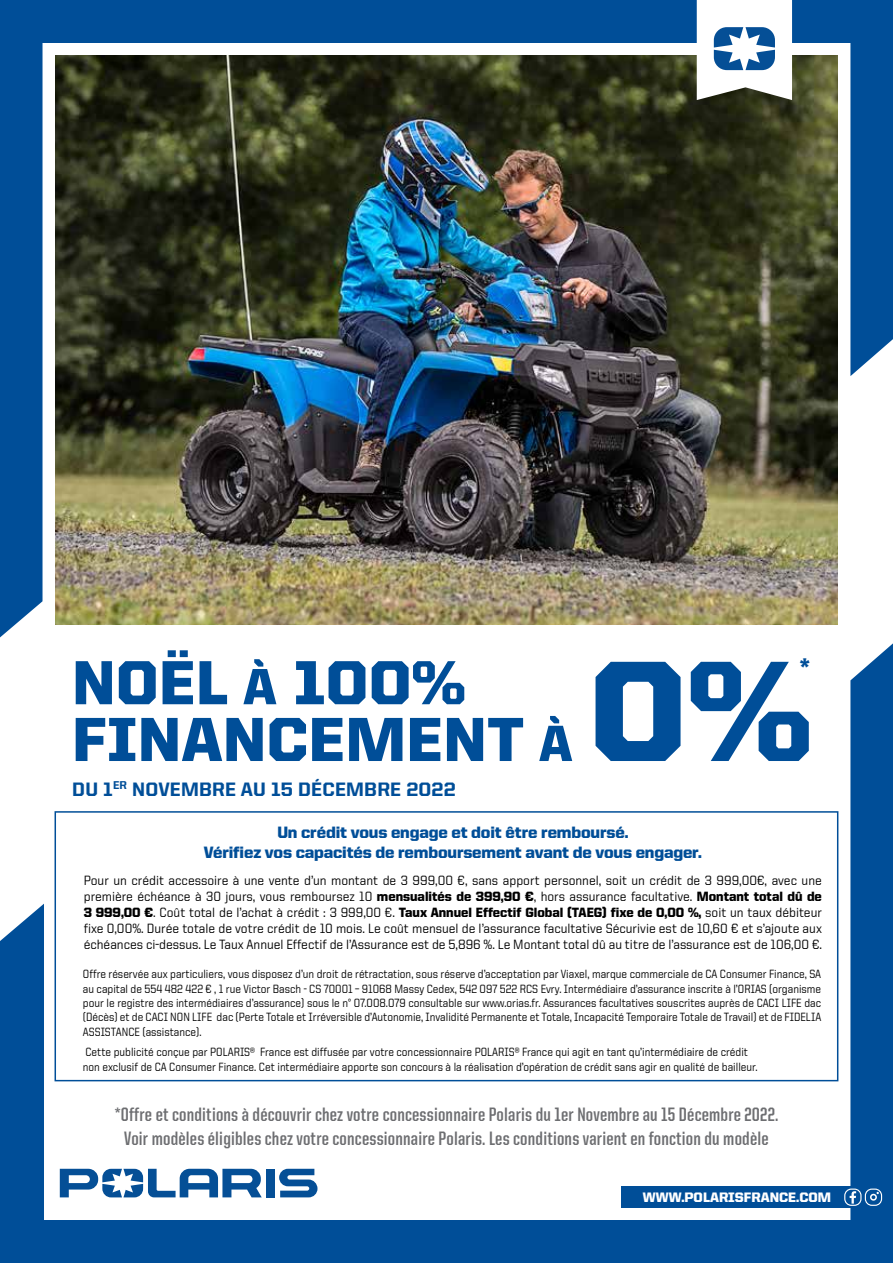
<style>
.page{position:relative;width:893px;height:1263px;background:#fff}
.page>*{position:absolute;margin:0;border:0;box-sizing:border-box;transform-origin:0 0}
.t1{font:900 143.85px "United Sans Reg";color:#004e98}
.t2{font:900 62.4px/56.7px "United Sans Reg";letter-spacing:.01em;color:#004e98}
.t3{font:800 28.5px "United Sans Reg";color:#004e98}
.t4{font:700 19.5px/23.4px "United Sans Cond";letter-spacing:.01em;color:#6d6e71;text-align:center}
.t5{font:800 19.5px "United Sans Reg";letter-spacing:.01em;color:#004e98}
.t6{font:900 16.5px/19.8px "United Sans Reg";letter-spacing:-.01em;color:#004e98;text-align:center}
.t7{font:900 13.8px "United Sans Reg";color:#fff}
.t8{font:500 13.5px/16.2px "United Sans Reg";color:#000;text-align:justify;scale:.92 1}
.t9{font:500 12px/14.4px "United Sans Reg";color:#000;text-align:justify;scale:.87 1}
.s1{font-size:51.15px}
.s2{font-weight:900}
</style>
<div class="page">
<img style="left:55px;top:55px;width:783px;height:570px">
<div style="left:55px;top:811px;width:783px;height:270px;border:2px solid #004e98"></div>
<div style="left:0;top:0;width:43px;height:637px;background:#004e98"></div>
<svg style="left:850px;top:0;width:43px;height:376px;background:#0f599e"></svg>
<div style="left:21px;top:0;width:855px;height:43px;background:#004e98"></div>
<div style="left:0;top:904px;width:44px;height:359px;background:#004e98"></div>
<div style="left:21px;top:1220px;width:872px;height:43px;background:#004e98"></div>
<svg style="left:697px;top:0;width:95px;height:100px"></svg>
<div style="left:621px;top:1186px;width:272px;height:22px;background:#004e98"></div>
<div style="left:844px;top:1188px;width:17px;height:18px;border:1px solid #fff;border-radius:6px"></div>
<div style="left:850px;top:643px;width:43px;height:577px;background:#004e98"></div>
<div style="left:865px;top:1188px;width:17px;height:18px;border:1px solid #fff;border-radius:6px"></div>
<div style="left:266px;top:1169px;width:8px;height:28px;background:#054f96"></div>
<svg style="left:279px;top:1169px;width:38px;height:28px"></svg>
<svg style="left:60px;top:1169px;width:202px;height:28px"></svg>
<h2 class="t2" style="left:72px;top:653px;width:502px">NOËL <span class="s1">À</span> 100%<br>FINANCEMENT <span class="s1">À</span></h2>
<h1 class="t1" style="left:589px;top:632px;width:223px">0%</h1>
<h3 class="t3" style="left:800px;top:653px;width:12px">*</h3>
<h3 class="t5" style="left:72px;top:778px;width:385px">DU 1<sup>ER</sup> NOVEMBRE AU 15 DÉCEMBRE 2022</h3>
<h3 class="t6" style="left:204px;top:822px;width:499px">Un crédit vous engage et doit être remboursé.<br>Vérifiez vos capacités de remboursement avant de vous engager.</h3>
<p class="t8" style="left:84px;top:872px;width:804px">Pour un crédit accessoire à une vente d’un montant de 3 999,00 €, sans apport personnel, soit un crédit de 3 999,00€, avec une première échéance à 30 jours, vous remboursez 10 <span class="s2">mensualités de 399,90 €</span>, hors assurance facultative. <span class="s2">Montant total dû de 3 999,00 €</span>. Coût total de l’achat à crédit : 3 999,00 €. <span class="s2">Taux Annuel Effectif Global (TAEG) fixe de 0,00 %,</span> soit un taux débiteur fixe 0,00%. Durée totale de votre crédit de 10 mois. Le coût mensuel de l’assurance facultative Sécurivie est de 10,60 € et s’ajoute aux échéances ci-dessus. Le Taux Annuel Effectif de l’Assurance est de 5,896 %. Le Montant total dû au titre de l’assurance est de 106,00 €.</p>
<p class="t9" style="left:83px;top:967px;width:850px">Offre réservée aux particuliers, vous disposez d’un droit de rétractation, sous réserve d’acceptation par Viaxel, marque commerciale de CA Consumer Finance, SA au capital de 554 482 422 € , 1 rue Victor Basch - CS 70001 – 91068 Massy Cedex, 542 097 522 RCS Evry. Intermédiaire d’assurance inscrite à l’ORIAS (organisme pour le registre des intermédiaires d’assurance) sous le n° 07.008.079 consultable sur www.orias.fr. Assurances facultatives souscrites auprès de CACI LIFE dac (Décès) et de CACI NON LIFE dac (Perte Totale et Irréversible d’Autonomie, Invalidité Permanente et Totale, Incapacité Temporaire Totale de Travail) et de FIDELIA ASSISTANCE (assistance).</p>
<p class="t9" style="left:83px;top:1045px;width:777px">Cette publicité conçue par POLARIS® France est diffusée par votre concessionnaire POLARIS® France qui agit en tant qu’intermédiaire de crédit non exclusif de CA Consumer Finance. Cet intermédiaire apporte son concours à la réalisation d’opération de crédit sans agir en qualité de bailleur.</p>
<h3 class="t4" style="left:115px;top:1103px;width:665px">*Offre et conditions à découvrir chez votre concessionnaire Polaris du 1er Novembre au 15 Décembre 2022.<br>Voir modèles éligibles chez votre concessionnaire Polaris. Les conditions varient en fonction du modèle</h3>
<p class="t7" style="left:643px;top:1189px;width:190px">WWW.POLARISFRANCE.COM</p>
</div>
